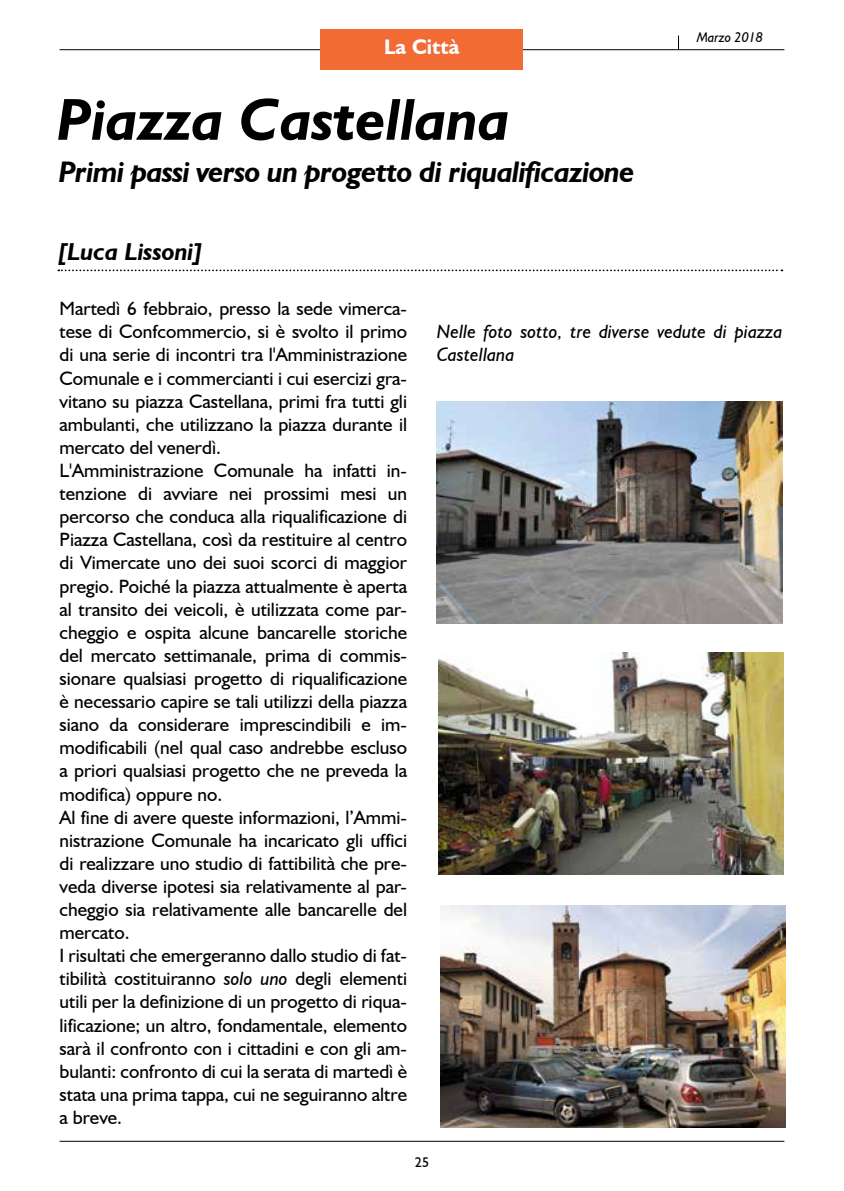
<style>
.page{position:relative;width:844px;height:1191px;background:#fff}
.page>*{position:absolute;margin:0;border:0;box-sizing:border-box;transform-origin:0 0}
.t1{font:italic 700 59.5px "Humanist 521 BT";color:#000}
.t2{font:italic 700 29.75px "Humanist 521 BT";letter-spacing:-.02em;color:#000}
.t3{font:italic 700 24.5px "Humanist 521 BT";color:#000}
.t4{font:700 21px "Humanist 521 BT";color:#fff}
.t5{font:19.25px/23.1px "Humanist 521 BT";color:#000}
.t6{font:italic 19.25px/23.1px "Humanist 521 BT";color:#000}
.t7{font:italic 14px "Humanist 521 BT";color:#000}
.t8{font:14px "Humanist 521 BT";color:#000}
.s1{font-style:italic}
</style>
<div class="page">
<hr style="left:60px;top:49px;width:724px;height:1px;background:#000">
<svg style="left:678px;top:36px;width:1px;height:13px"></svg>
<div style="left:320px;top:29px;width:203px;height:41px;background:#f26a34"></div>
<hr style="left:60px;top:1140px;width:724px;height:1px;background:#000">
<svg style="left:58px;top:269px;width:724px;height:2px"></svg>
<img style="left:438px;top:652px;width:345px;height:222px">
<img style="left:440px;top:905px;width:345px;height:222px">
<img style="left:437px;top:402px;width:345px;height:221px">
<p class="t4" style="left:384px;top:34px;width:77px">La Città</p>
<h1 class="t1" style="left:57px;top:82px;width:454px">Piazza Castellana</h1>
<h2 class="t2" style="left:59px;top:153px;width:577px">Primi passi verso un progetto di riqualificazione</h2>
<p class="t3" style="left:57px;top:236px;width:147px">[Luca Lissoni]</p>
<p class="t7" style="left:696px;top:29px;width:68px">Marzo 2018</p>
<p class="t5" style="left:60px;top:297px;width:349px">Martedì 6 febbraio, presso la sede vimerca&shy;tese di Confcommercio, si è svolto il primo di una serie di incontri tra l'Amministrazione Comunale e i commercianti i cui esercizi gra&shy;vitano su piazza Castellana, primi fra tutti gli ambulanti, che utilizzano la piazza durante il mercato del venerdì.<br>L'Amministrazione Comunale ha infatti in&shy;tenzione di avviare nei prossimi mesi un percorso che conduca alla riqualificazione di Piazza Castellana, così da restituire al centro di Vimercate uno dei suoi scorci di maggior pregio. Poiché la piazza attualmente è aperta al transito dei veicoli, è utilizzata come par&shy;cheggio e ospita alcune bancarelle storiche del mercato settimanale, prima di commis&shy;sionare qualsiasi progetto di riqualificazione è necessario capire se tali utilizzi della piazza siano da considerare imprescindibili e im&shy;modificabili (nel qual caso andrebbe escluso a priori qualsiasi progetto che ne preveda la modifica) oppure no.<br>Al fine di avere queste informazioni, l’Ammi&shy;nistrazione Comunale ha incaricato gli uffici di realizzare uno studio di fattibilità che pre&shy;veda diverse ipotesi sia relativamente al par&shy;cheggio sia relativamente alle bancarelle del mercato.<br>I risultati che emergeranno dallo studio di fat&shy;tibilità costituiranno <span class="s1">solo uno</span> degli elementi utili per la definizione di un progetto di riqua&shy;lificazione; un altro, fondamentale, elemento sarà il confronto con i cittadini e con gli am&shy;bulanti: confronto di cui la serata di martedì è stata una prima tappa, cui ne seguiranno altre a breve.</p>
<p class="t6" style="left:437px;top:320px;width:347px">Nelle foto sotto, tre diverse vedute di piazza<br>Castellana</p>
<p class="t8" style="left:415px;top:1153px;width:16px">25</p>
</div>
